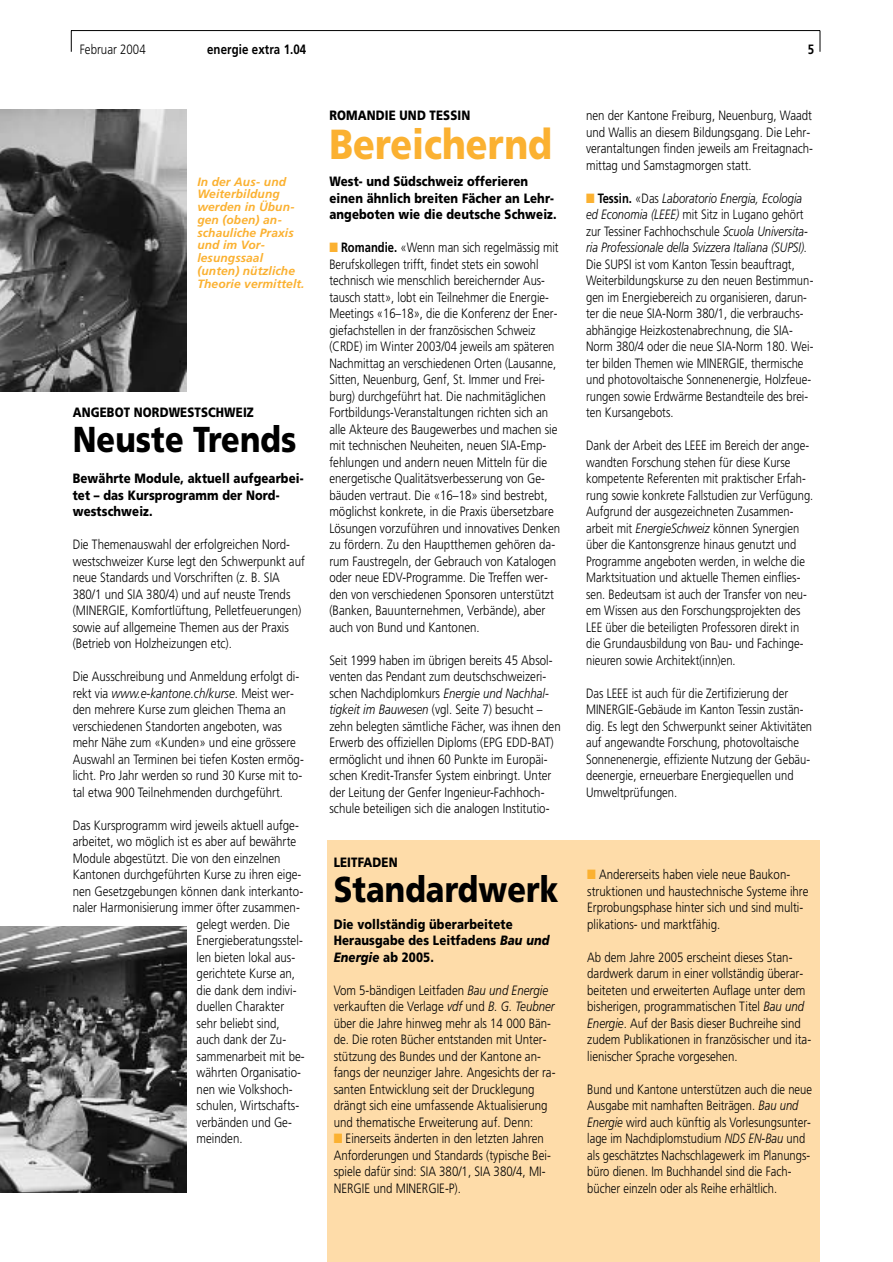
<style>
.page{position:relative;width:893px;height:1262px;background:#fff}
.page>*{position:absolute;margin:0;border:0;box-sizing:border-box;transform-origin:0 0}
.t1{font:900 42px "Frutiger";color:#fbb131;scale:.85 1}
.t2{font:900 36px "Frutiger";letter-spacing:.005em;color:#000;scale:.85 1}
.t3{font:300 13.5px/16.5px "Frutiger";color:#000;scale:.85 1}
.t4{font:300 13.5px/16.5px "Frutiger";color:#000;scale:.83 1}
.t5{font:900 13.5px/16.5px "Frutiger";letter-spacing:.01em;color:#000;scale:.85 1}
.t6{font:italic 300 13.5px/16.5px "Frutiger";color:#000;scale:.83 1}
.t7{font:700 13.5px "Frutiger";letter-spacing:.01em;color:#000;scale:.85 1}
.t8{font:italic 700 12px/12.8px "Frutiger";letter-spacing:.01em;color:#fbb131}
.s1{font-style:italic}
.s2{color:#fbb131}
.s3{font-weight:700}
.s4{font-weight:700;font-style:normal}
.s5{font-style:normal}
</style>
<div class="page">
<hr style="left:71px;top:30px;width:748px;height:1px;background:#000">
<svg style="left:71px;top:31px;width:1px;height:21px"></svg>
<svg style="left:819px;top:31px;width:1px;height:21px"></svg>
<div style="left:328px;top:841px;width:492px;height:421px;background:#fedca9"></div>
<img style="left:0;top:109px;width:186px;height:282px">
<img style="left:0;top:926px;width:186px;height:266px">
<p class="t3" style="left:80px;top:42px;width:79px">Februar 2004</p>
<p class="t7" style="left:207px;top:44px;width:118px">energie extra 1.04</p>
<p class="t7" style="left:807px;top:44px;width:9px">5</p>
<p class="t8" style="left:197px;top:176px;width:109px">In der Aus- und<br>Weiterbildung werden in Übun&shy;gen (oben) an&shy;schauliche Praxis und im Vor&shy;lesungssaal (unten) nützliche<br>Theorie vermittelt.</p>
<p class="t5" style="left:73px;top:405px;width:215px">ANGEBOT NORDWESTSCHWEIZ</p>
<h2 class="t2" style="left:73px;top:424px;width:264px">Neuste Trends</h2>
<p class="t5" style="left:73px;top:471px;width:273px">Bewährte Module, aktuell aufgearbei&shy;tet – das Kursprogramm der Nord&shy;westschweiz.</p>
<p class="t3" style="left:73px;top:537px;width:274px">Die Themenauswahl der erfolgreichen Nord&shy;westschweizer Kurse legt den Schwerpunkt auf neue Standards und Vorschriften (z. B. SIA 380/1 und SIA 380/4) und auf neuste Trends (MINERGIE, Komfortlüftung, Pelletfeuerungen) sowie auf allgemeine Themen aus der Praxis (Betrieb von Holzheizungen etc).</p>
<p class="t3" style="left:73px;top:669px;width:273px">Die Ausschreibung und Anmeldung erfolgt di&shy;rekt via <span class="s1">www.e-kantone.ch/kurse</span>. Meist wer&shy;den mehrere Kurse zum gleichen Thema an verschiedenen Standorten angeboten, was mehr Nähe zum «Kunden» und eine grössere Auswahl an Terminen bei tiefen Kosten ermög&shy;licht. Pro Jahr werden so rund 30 Kurse mit to&shy;tal etwa 900 Teilnehmenden durchgeführt.</p>
<p class="t3" style="left:73px;top:818px;width:268px">Das Kursprogramm wird jeweils aktuell aufge-</p>
<p class="t3" style="left:73px;top:834px;width:264px">arbeitet, wo möglich ist es aber auf bewährte</p>
<p class="t3" style="left:73px;top:851px;width:246px">Module abgestützt. Die von den einzelnen</p>
<p class="t3" style="left:73px;top:867px;width:270px">Kantonen durchgeführten Kurse zu ihren eige-</p>
<p class="t3" style="left:73px;top:884px;width:273px">nen Gesetzgebungen können dank interkanto-</p>
<p class="t3" style="left:73px;top:900px;width:269px">naler Harmonisierung immer öfter zusammen-</p>
<p class="t3" style="left:196px;top:917px;width:111px">gelegt werden. Die</p>
<p class="t3" style="left:196px;top:933px;width:126px">Energieberatungsstel-</p>
<p class="t3" style="left:196px;top:950px;width:117px">len bieten lokal aus-</p>
<p class="t3" style="left:196px;top:966px;width:117px">gerichtete Kurse an,</p>
<p class="t3" style="left:196px;top:983px;width:119px">die dank dem indivi-</p>
<p class="t3" style="left:196px;top:999px;width:105px">duellen Charakter</p>
<p class="t3" style="left:196px;top:1016px;width:99px">sehr beliebt sind,</p>
<p class="t3" style="left:196px;top:1032px;width:107px">auch dank der Zu-</p>
<p class="t3" style="left:196px;top:1049px;width:129px">sammenarbeit mit be-</p>
<p class="t3" style="left:196px;top:1065px;width:124px">währten Organisatio-</p>
<p class="t3" style="left:196px;top:1082px;width:114px">nen wie Volkshoch-</p>
<p class="t3" style="left:196px;top:1098px;width:122px">schulen, Wirtschafts-</p>
<p class="t3" style="left:196px;top:1115px;width:114px">verbänden und Ge-</p>
<p class="t3" style="left:196px;top:1131px;width:56px">meinden.</p>
<p class="t5" style="left:329px;top:108px;width:167px">ROMANDIE UND TESSIN</p>
<h1 class="t1" style="left:329px;top:128px;width:263px">Bereichernd</h1>
<p class="t5" style="left:329px;top:174px;width:269px">West- und Südschweiz offerieren einen ähnlich breiten Fächer an Lehr&shy;angeboten wie die deutsche Schweiz.</p>
<p class="t4" style="left:329px;top:240px;width:279px"><span class="s2">■</span> <span class="s3">Romandie.</span> «Wenn man sich regelmässig mit Berufskollegen trifft, findet stets ein sowohl technisch wie menschlich bereichernder Aus&shy;tausch statt», lobt ein Teilnehmer die Energie-Meetings «16–18», die die Konferenz der Ener&shy;giefachstellen in der französischen Schweiz (CRDE) im Winter 2003/04 jeweils am späteren Nachmittag an verschiedenen Orten (Lausanne, Sitten, Neuenburg, Genf, St. Immer und Frei&shy;burg) durchgeführt hat. Die nachmitäglichen Fortbildungs-Veranstaltungen richten sich an alle Akteure des Baugewerbes und machen sie mit technischen Neuheiten, neuen SIA-Emp&shy;fehlungen und andern neuen Mitteln für die energetische Qualitätsverbesserung von Ge&shy;bäuden vertraut. Die «16–18» sind bestrebt, möglichst konkrete, in die Praxis übersetzbare Lösungen vorzuführen und innovatives Denken zu fördern. Zu den Hauptthemen gehören da&shy;rum Faustregeln, der Gebrauch von Katalogen oder neue EDV-Programme. Die Treffen wer&shy;den von verschiedenen Sponsoren unterstützt (Banken, Bauunternehmen, Verbände), aber auch von Bund und Kantonen.</p>
<p class="t3" style="left:329px;top:653px;width:273px">Seit 1999 haben im übrigen bereits 45 Absol&shy;venten das Pendant zum deutschschweizeri&shy;schen Nachdiplomkurs <span class="s1">Energie und Nachhal&shy;tigkeit im Bauwesen</span> (vgl. Seite 7) besucht – zehn belegten sämtliche Fächer, was ihnen den Erwerb des offiziellen Diploms (EPG EDD-BAT) ermöglicht und ihnen 60 Punkte im Europäi&shy;schen Kredit-Transfer System einbringt. Unter der Leitung der Genfer Ingenieur-Fachhoch&shy;schule beteiligen sich die analogen Institutio-</p>
<p class="t5" style="left:333px;top:854px;width:77px">LEITFADEN</p>
<h2 class="t2" style="left:333px;top:874px;width:266px">Standardwerk</h2>
<p class="t5" style="left:333px;top:917px;width:255px">Die vollständig überarbeitete<br>Herausgabe des Leitfadens <span class="s1">Bau und<br>Energie</span> ab 2005.</p>
<p class="t3" style="left:333px;top:983px;width:263px">Vom 5-bändigen Leitfaden <span class="s1">Bau und Energie </span>verkauften die Verlage <span class="s1">vdf</span> und <span class="s1">B. G. Teubner </span>über die Jahre hinweg mehr als 14 000 Bän&shy;de. Die roten Bücher entstanden mit Unter&shy;stützung des Bundes und der Kantone an&shy;fangs der neunziger Jahre. Angesichts der ra&shy;santen Entwicklung seit der Drucklegung drängt sich eine umfassende Aktualisierung und thematische Erweiterung auf. Denn:</p>
<p class="t3" style="left:333px;top:1131px;width:257px"><span class="s2">■</span> Einerseits änderten in den letzten Jahren Anforderungen und Standards (typische Bei&shy;spiele dafür sind: SIA 380/1, SIA 380/4, MI-NERGIE und MINERGIE-P).</p>
<p class="t3" style="left:586px;top:108px;width:268px">nen der Kantone Freiburg, Neuenburg, Waadt und Wallis an diesem Bildungsgang. Die Lehr&shy;verantaltungen finden jeweils am Freitagnach&shy;mittag und Samstagmorgen statt.</p>
<p class="t6" style="left:586px;top:191px;width:269px"><span class="s2">■</span> <span class="s4">Tessin.</span> <span class="s5">«Das</span> Laboratorio Energia, Ecologia ed Economia (LEEE) <span class="s5">mit Sitz in Lugano gehört zur Tessiner Fachhochschule</span> Scuola Universita&shy;ria Professionale della Svizzera Italiana (SUPSI).</p>
<p class="t4" style="left:586px;top:257px;width:275px">Die SUPSI ist vom Kanton Tessin beauftragt, Weiterbildungskurse zu den neuen Bestimmun&shy;gen im Energiebereich zu organisieren, darun&shy;ter die neue SIA-Norm 380/1, die verbrauchs&shy;abhängige Heizkostenabrechnung, die SIA-Norm 380/4 oder die neue SIA-Norm 180. Wei&shy;ter bilden Themen wie MINERGIE, thermische und photovoltaische Sonnenenergie, Holzfeue&shy;rungen sowie Erdwärme Bestandteile des brei&shy;ten Kursangebots.</p>
<p class="t4" style="left:586px;top:438px;width:275px">Dank der Arbeit des LEEE im Bereich der ange&shy;wandten Forschung stehen für diese Kurse kompetente Referenten mit praktischer Erfah&shy;rung sowie konkrete Fallstudien zur Verfügung.<br>Aufgrund der ausgezeichneten Zusammen&shy;arbeit mit <span class="s1">EnergieSchweiz</span> können Synergien über die Kantonsgrenze hinaus genutzt und Programme angeboten werden, in welche die Marktsituation und aktuelle Themen einflies&shy;sen. Bedeutsam ist auch der Transfer von neu&shy;em Wissen aus den Forschungsprojekten des LEE über die beteiligten Professoren direkt in die Grundausbildung von Bau- und Fachinge&shy;nieuren sowie Architekt(inn)en.</p>
<p class="t4" style="left:586px;top:686px;width:274px">Das LEEE ist auch für die Zertifizierung der MINERGIE-Gebäude im Kanton Tessin zustän&shy;dig. Es legt den Schwerpunkt seiner Aktivitäten auf angewandte Forschung, photovoltaische Sonnenenergie, effiziente Nutzung der Gebäu&shy;deenergie, erneuerbare Energiequellen und Umweltprüfungen.</p>
<p class="t3" style="left:587px;top:867px;width:262px"><span class="s2">■</span> Andererseits haben viele neue Baukon&shy;struktionen und haustechnische Systeme ihre Erprobungsphase hinter sich und sind multi&shy;plikations- und marktfähig.</p>
<p class="t3" style="left:587px;top:950px;width:265px">Ab dem Jahre 2005 erscheint dieses Stan&shy;dardwerk darum in einer vollständig überar&shy;beiteten und erweiterten Auflage unter dem bisherigen, programmatischen Titel <span class="s1">Bau und Energie</span>. Auf der Basis dieser Buchreihe sind zudem Publikationen in französischer und ita&shy;lienischer Sprache vorgesehen.</p>
<p class="t4" style="left:587px;top:1082px;width:272px">Bund und Kantone unterstützen auch die neue Ausgabe mit namhaften Beiträgen. <span class="s1">Bau und Energie</span> wird auch künftig als Vorlesungsunter&shy;lage im Nachdiplomstudium <span class="s1">NDS EN-Bau</span> und als geschätztes Nachschlagewerk im Planungs&shy;büro dienen. Im Buchhandel sind die Fach&shy;bücher einzeln oder als Reihe erhältlich.</p>
</div>
